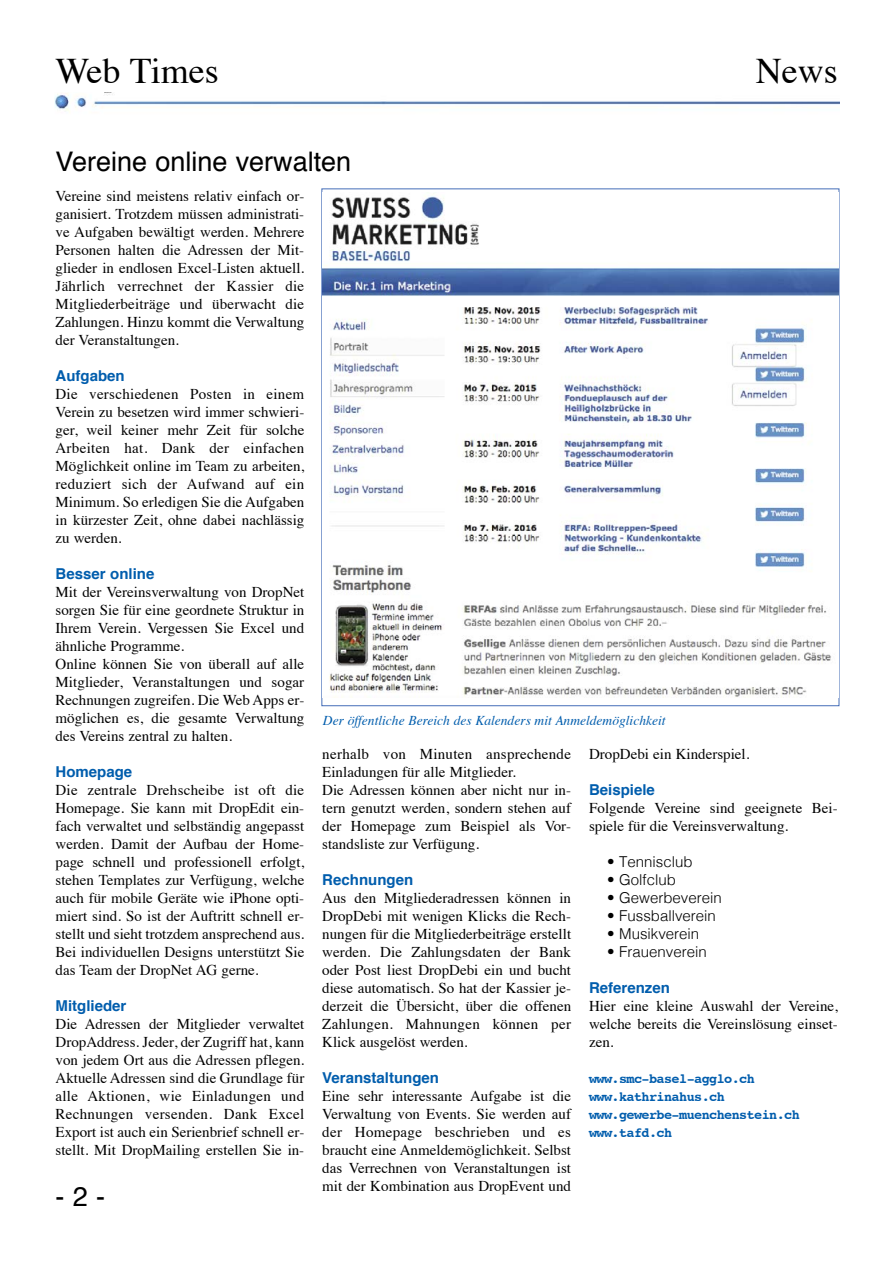
<style>
.page{position:relative;width:893px;height:1263px;background:#fff}
.page>*{position:absolute;margin:0;border:0;box-sizing:border-box;transform-origin:0 0}
.t1{font:36px "Times";color:#000}
.t2{font:27px "Helvetica";color:#000}
.t3{font:15px/18px "Times";color:#000;text-align:justify}
.t4{font:700 15px "Helvetica";color:#005dad}
.t5{font:300 15px "Helvetica";color:#000}
.t6{font:700 13.5px/18px "Courier";letter-spacing:-.045em;color:#005dad}
.t7{font:italic 13.5px "Times";color:#005dad}
</style>
<div class="page">
<img style="left:54px;top:92px;width:785px;height:21px">
<img style="left:322px;top:193px;width:516px;height:505px">
<h1 class="t1" style="left:56px;top:56px;width:165px">Web Times</h1>
<h1 class="t1" style="left:755px;top:56px;width:83px">News</h1>
<h2 class="t2" style="left:55px;top:151px;width:297px">Vereine online verwalten</h2>
<p class="t3" style="left:55px;top:188px;width:250px">Vereine sind meistens relativ einfach or&shy;ganisiert. Trotzdem müssen administrati&shy;ve Aufgaben bewältigt werden. Mehrere Personen halten die Adressen der Mit - glieder in endlosen Excel-Listen aktuell.<br>Jährlich verrechnet der Kassier die Mitgliederbeiträge und überwacht die Zahlungen. Hinzu kommt die Verwaltung der Veranstaltungen.</p>
<p class="t4" style="left:55px;top:369px;width:71px">Aufgaben</p>
<p class="t3" style="left:55px;top:386px;width:250px">Die verschiedenen Posten in einem Verein zu besetzen wird immer schwieri&shy;ger, weil keiner mehr Zeit für solche Arbeiten hat. Dank der einfachen Möglichkeit online im Team zu arbeiten, reduziert sich der Aufwand auf ein Minimum. So erledigen Sie die Aufgaben in kürzester Zeit, ohne dabei nachlässig zu werden.</p>
<p class="t4" style="left:55px;top:567px;width:100px">Besser online</p>
<p class="t3" style="left:55px;top:584px;width:250px;text-align:left">Mit der Vereinsverwaltung von DropNet sorgen Sie für eine geordnete Struktur in Ihrem Verein. Vergessen Sie Excel und ähnliche Programme.<br>Online können Sie von überall auf alle Mitglieder, Veranstaltungen und sogar Rechnungen zugreifen. Die Web Apps er&shy;möglichen es, die gesamte Verwaltung des Vereins zentral zu halten.</p>
<p class="t4" style="left:55px;top:765px;width:78px">Homepage</p>
<p class="t3" style="left:55px;top:782px;width:250px">Die zentrale Drehscheibe ist oft die Home page. Sie kann mit DropEdit ein&shy;fach verwaltet und selbständig angepasst werden. Damit der Aufbau der Home - page schnell und professionell erfolgt, stehen Tem pla tes zur Verfügung, welche auch für mobile Geräte wie iPhone opti&shy;miert sind. So ist der Auftritt schnell er&shy;stellt und sieht trotzdem ansprechend aus.<br>Bei individuellen Designs unterstützt Sie das Team der DropNet AG gerne.</p>
<p class="t4" style="left:55px;top:999px;width:72px">Mitglieder</p>
<p class="t3" style="left:55px;top:1016px;width:250px">Die Adressen der Mitglieder verwaltet DropAddress. Jeder, der Zugriff hat, kann von jedem Ort aus die Adressen pflegen.<br>Aktuelle Adressen sind die Grundlage für alle Aktionen, wie Einladungen und Rech nungen versenden. Dank Excel Export ist auch ein Serienbrief schnell er&shy;stellt. Mit Drop Mailing erstellen Sie in-</p>
<h2 class="t2" style="left:55px;top:1185px;width:51px">- 2 -</h2>
<p class="t7" style="left:323px;top:715px;width:344px">Der öffentliche Bereich des Kalenders mit Anmeldemöglichkeit</p>
<p class="t3" style="left:322px;top:746px;width:250px;text-align:left">nerhalb von Minuten ansprechende Einladungen für alle Mitglieder.<br>Die Adressen können aber nicht nur in&shy;tern genutzt werden, sondern stehen auf der Homepage zum Beispiel als Vor - stands liste zur Verfügung.</p>
<p class="t4" style="left:322px;top:873px;width:92px">Rechnungen</p>
<p class="t3" style="left:322px;top:890px;width:250px">Aus den Mitgliederadressen können in DropDebi mit wenigen Klicks die Rech - nungen für die Mitgliederbeiträge erstellt werden. Die Zahlungsdaten der Bank oder Post liest DropDebi ein und bucht diese automatisch. So hat der Kassier je&shy;derzeit die Übersicht, über die offenen Zahlungen. Mahnungen können per Klick ausgelöst werden.</p>
<p class="t4" style="left:322px;top:1071px;width:118px">Veranstaltungen</p>
<p class="t3" style="left:322px;top:1088px;width:250px">Eine sehr interessante Aufgabe ist die Verwaltung von Events. Sie werden auf der Homepage beschrieben und es braucht eine Anmeldemöglichkeit. Selbst das Verrechnen von Veranstal tungen ist mit der Kombination aus DropEvent und</p>
<p class="t3" style="left:589px;top:746px;width:162px">DropDebi ein Kinder spiel.</p>
<p class="t4" style="left:589px;top:783px;width:67px">Beispiele</p>
<p class="t3" style="left:589px;top:800px;width:250px">Folgende Vereine sind geeignete Bei - spiele für die Vereinsverwaltung.</p>
<p class="t5" style="left:607px;top:855px;width:87px">• Tennisclub</p>
<p class="t5" style="left:607px;top:873px;width:70px">• Golfclub</p>
<p class="t5" style="left:607px;top:891px;width:116px">• Gewerbeverein</p>
<p class="t5" style="left:607px;top:909px;width:110px">• Fussballverein</p>
<p class="t5" style="left:607px;top:927px;width:94px">• Musikverein</p>
<p class="t5" style="left:607px;top:945px;width:101px">• Frauenverein</p>
<p class="t4" style="left:589px;top:981px;width:82px">Referenzen</p>
<p class="t3" style="left:589px;top:998px;width:250px">Hier eine kleine Auswahl der Vereine, welche bereits die Vereinslösung einset&shy;zen.</p>
<p class="t6" style="left:589px;top:1071px;width:212px">www.smc-basel-agglo.ch www.kathrinahus.ch www.gewerbe-muenchenstein.ch www.tafd.ch</p>
</div>
